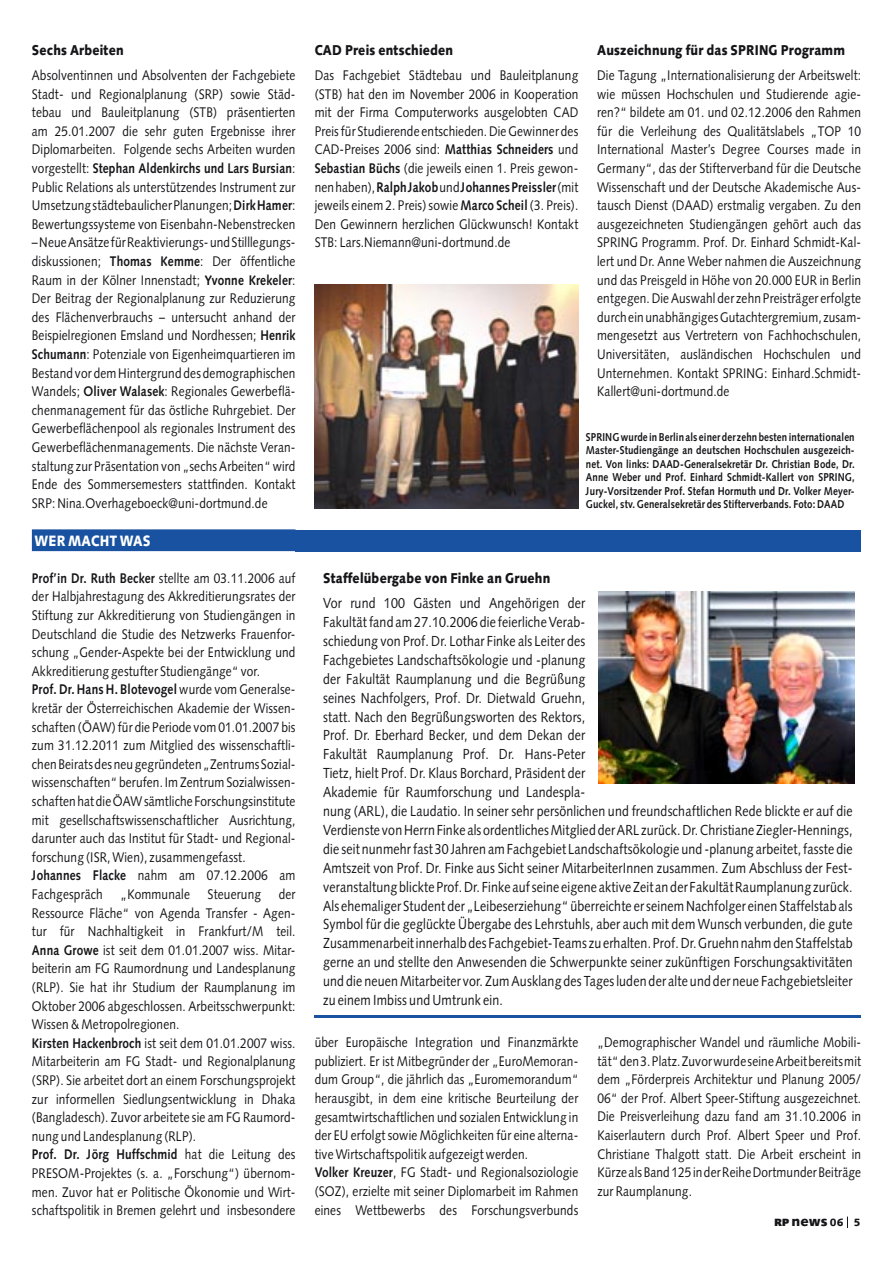
<style>
.page{position:relative;width:893px;height:1263px;background:#fff}
.page>*{position:absolute;margin:0;border:0;box-sizing:border-box;transform-origin:0 0}
.titel-oben-beginn{font:900 15px "Syntax";letter-spacing:.015em;color:#fff;scale:.85 1}
.txt{font:14.55px/18.9px "Syntax";letter-spacing:.015em;color:#151518;scale:.85 1}
.titel{font:900 14.25px "Syntax";letter-spacing:.015em;color:#151518;scale:.85 1}
.t1{font:900 14.1px "Syntax";color:#151518}
.txt-2{font:13.95px/18.6px "Syntax";letter-spacing:.015em;color:#151518;text-align:justify;scale:.85 1}
.Bildunterschrift{font:700 11.4px/13.5px "Syntax";letter-spacing:.015em;color:#151518;text-align:justify;scale:.85 1}
.s1{font-weight:700}
.s2{font-size:10.5px}
</style>
<div class="page">
<svg style="left:847px;top:1216px;width:1px;height:12px"></svg>
<div style="left:296px;top:530px;width:565px;height:21px;background:#1952a0"></div>
<div style="left:32px;top:529px;width:264px;height:22px;background:#1952a0"></div>
<img style="left:315px;top:285px;width:263px;height:224px">
<img style="left:598px;top:591px;width:257px;height:192px">
<hr style="left:315px;top:1016px;width:546px;height:2px;background:#1952a0">
<p class="titel" style="left:32px;top:42px;width:110px">Sechs Arbeiten</p>
<p class="txt-2" style="left:32px;top:66px;width:312px">Absolventinnen und Absolventen der Fachgebiete Stadt- und Regionalplanung (SRP) sowie Städ&shy;tebau und Bauleitplanung (STB) präsentierten am 25.01.2007 die sehr guten Ergebnisse ihrer Diplomarbeiten. Folgende sechs Arbeiten wurden vorgestellt: <span class="s1">Stephan Aldenkirchs und Lars Bursian</span>:<br>Public Relations als unterstützendes Instrument zur Umsetzung städtebaulicher Planungen; <span class="s1">Dirk Hamer</span>:<br>Bewertungssysteme von Eisenbahn-Nebenstrecken</p>
<p class="txt-2" style="left:32px;top:233px;width:312px">– Neue Ansätze für Reaktivierungs- und Stilllegungs&shy;diskussionen; <span class="s1">Thomas Kemme</span>: Der öffentliche Raum in der Kölner Innenstadt; <span class="s1">Yvonne Krekeler</span>:<br>Der Beitrag der Regionalplanung zur Reduzierung des Flächenverbrauchs – untersucht anhand der Beispielregionen Emsland und Nordhessen; <span class="s1">Henrik Schumann</span>: Potenziale von Eigenheimquartieren im Bestand vor dem Hintergrund des demographischen Wandels; <span class="s1">Oliver Walasek</span>: Regionales Gewerbeflä&shy;chenmanagement für das östliche Ruhrgebiet. Der Gewerbeflächenpool als regionales Instrument des Gewerbeflächenmanagements. Die nächste Veran&shy;staltung zur Präsentation von „sechs Arbeiten“ wird Ende des Sommersemesters stattfinden. Kontakt SRP: Nina.Overhageboeck@uni-dortmund.de</p>
<p class="titel-oben-beginn" style="left:34px;top:531px;width:138px">WER MACHT WAS</p>
<p class="txt-2" style="left:32px;top:569px;width:312px"><span class="s1">Prof’in Dr. Ruth Becker</span> stellte am 03.11.2006 auf der Halbjahrestagung des Akkreditierungsrates der Stiftung zur Akkreditierung von Studiengängen in Deutschland die Studie des Netzwerks Frauenfor&shy;schung „Gender-Aspekte bei der Entwicklung und Akkreditierung gestufter Studiengänge“ vor.</p>
<p class="txt-2" style="left:32px;top:680px;width:312px"><span class="s1">Prof. Dr. Hans H. Blotevogel</span> wurde vom Generalse&shy;kretär der Österreichischen Akademie der Wissen&shy;schaften (ÖAW) für die Periode vom 01.01.2007 bis zum 31.12.2011 zum Mitglied des wissenschaftli&shy;chen Beirats des neu gegründeten „Zentrums Sozial&shy;wissenschaften“ berufen. Im Zentrum Sozialwissen&shy;schaften hat die ÖAW sämtliche Forschungsinstitute mit gesellschaftswissenschaftlicher Ausrichtung, darunter auch das Institut für Stadt- und Regional&shy;forschung (ISR, Wien), zusammengefasst.</p>
<p class="txt-2" style="left:32px;top:866px;width:312px"><span class="s1">Johannes Flacke</span> nahm am 07.12.2006 am<br>Fachgespräch</p>
<p class="txt-2" style="left:32px;top:885px;width:312px;text-indent:247px">der Ressource Fläche“ von Agenda Transfer - Agen&shy;tur für Nachhaltigkeit in Frankfurt/M teil.<br><span class="s1">Anna Growe</span> ist seit dem 01.01.2007 wiss. Mitar&shy;beiterin am FG Raumordnung und Landesplanung (RLP). Sie hat ihr Studium der Raumplanung im Oktober 2006 abgeschlossen. Arbeitsschwerpunkt:<br>Wissen &amp; Metropolregionen.</p>
<p class="txt-2" style="left:32px;top:1034px;width:312px"><span class="s1">Kirsten Hackenbroch</span> ist seit dem 01.01.2007 wiss.<br>Mitarbeiterin am FG Stadt- und Regionalplanung (SRP). Sie arbeitet dort an einem Forschungsprojekt zur informellen Siedlungsentwicklung in Dhaka (Bangladesch). Zuvor arbeitete sie am FG Raumord&shy;nung und Landesplanung (RLP).</p>
<p class="txt-2" style="left:32px;top:1145px;width:312px"><span class="s1">Prof. Dr. Jörg Huffschmid</span> hat die Leitung des PRESOM-Projektes (s. a. „Forschung“) übernom&shy;men. Zuvor hat er Politische Ökonomie und Wirt&shy;schaftspolitik in Bremen gelehrt und insbesondere</p>
<p class="txt-2" style="left:121px;top:885px;width:83px">„Kommunale</p>
<p class="txt-2" style="left:208px;top:885px;width:64px">Steuerung</p>
<p class="titel" style="left:315px;top:42px;width:165px">CAD Preis entschieden</p>
<p class="txt-2" style="left:315px;top:66px;width:312px">Das Fachgebiet Städtebau und Bauleitplanung (STB) hat den im November 2006 in Kooperation mit der Firma Computerworks ausgelobten CAD Preis für Studierende entschieden. Die Gewinner des CAD-Preises 2006 sind: <span class="s1">Matthias Schneiders</span> und <span class="s1">Sebastian Büchs</span> (die jeweils einen 1. Preis gewon&shy;nen haben), <span class="s1">Ralph Jakob</span> und <span class="s1">Johannes Preissler</span> (mit jeweils einem 2. Preis) sowie <span class="s1">Marco Scheil</span> (3. Preis).<br>Den Gewinnern herzlichen Glückwunsch! Kontakt STB: Lars.Niemann@uni-dortmund.de</p>
<p class="titel" style="left:597px;top:42px;width:293px">Auszeichnung für das SPRING Programm</p>
<p class="txt-2" style="left:597px;top:66px;width:312px">Die Tagung „Internationalisierung der Arbeitswelt: wie müssen Hochschulen und Studierende agie&shy;ren?“ bildete am 01. und 02.12.2006 den Rahmen für die Verleihung des Qualitätslabels „TOP 10<br>International Master’s Degree Courses made in Germany“, das der Stifterverband für die Deutsche Wissenschaft und der Deutsche Akademische Aus&shy;tausch Dienst (DAAD) erstmalig vergaben. Zu den ausgezeichneten Studiengängen gehört auch das SPRING Programm. Prof. Dr. Einhard Schmidt-Kal&shy;lert und Dr. Anne Weber nahmen die Auszeichnung und das Preisgeld in Höhe von 20.000 EUR in Berlin entgegen. Die Auswahl der zehn Preisträger erfolgte durch ein unabhängiges Gutachtergremium, zusam&shy;mengesetzt aus Vertretern von Fachhochschulen, Universitäten, ausländischen Hochschulen und Unternehmen. Kontakt SPRING: Einhard.Schmidt-Kallert@uni-dortmund.de</p>
<p class="Bildunterschrift" style="left:586px;top:430px;width:318px">SPRING wurde in Berlin als einer der zehn besten internationalen Master-Studiengänge an deutschen Hochschulen ausgezeich&shy;net. Von links: DAAD-Generalsekretär Dr. Christian Bode, Dr.<br>Anne Weber und Prof. Einhard Schmidt-Kallert von SPRING, Jury-Vorsitzender Prof. Stefan Hormuth und Dr. Volker Meyer-Guckel, stv. Generalsekretär des Stifterverbands. Foto: DAAD</p>
<p class="titel" style="left:323px;top:570px;width:269px">Staffelübergabe von Finke an Gruehn</p>
<p class="txt" style="left:323px;top:594px;width:624px">Vor rund 100 Gästen und Angehörigen der<br>Fakultät fand am 27.10.2006 die feierliche Verab-<br>schiedung von Prof. Dr. Lothar Finke als Leiter des<br>Fachgebietes Landschaftsökologie und -planung<br>der Fakultät Raumplanung und die Begrüßung<br>seines Nachfolgers, Prof. Dr. Dietwald Gruehn,<br>statt. Nach den Begrüßungsworten des Rektors,<br>Prof. Dr. Eberhard Becker, und dem Dekan der<br>Fakultät Raumplanung Prof. Dr. Hans-Peter<br>Tietz, hielt Prof. Dr. Klaus Borchard, Präsident der<br>Akademie für Raumforschung und Landespla-<br>nung (ARL), die Laudatio. In seiner sehr persönlichen und freundschaftlichen Rede blickte er auf die Verdienste von Herrn Finke als ordentliches Mitglied der ARL zurück. Dr. Christiane Ziegler-Hennings, die seit nunmehr fast 30 Jahren am Fachgebiet Landschaftsökologie und -planung arbeitet, fasste die Amtszeit von Prof. Dr. Finke aus Sicht seiner MitarbeiterInnen zusammen. Zum Abschluss der Fest&shy;veranstaltung blickte Prof. Dr. Finke auf seine eigene aktive Zeit an der Fakultät Raumplanung zurück.<br>Als ehemaliger Student der „Leibeserziehung“ überreichte er seinem Nachfolger einen Staffelstab als Symbol für die geglückte Übergabe des Lehrstuhls, aber auch mit dem Wunsch verbunden, die gute Zusammenarbeit innerhalb des Fachgebiet-Teams zu erhalten. Prof. Dr. Gruehn nahm den Staffelstab gerne an und stellte den Anwesenden die Schwerpunkte seiner zukünftigen Forschungsaktivitäten und die neuen Mitarbeiter vor. Zum Ausklang des Tages luden der alte und der neue Fachgebietsleiter zu einem Imbiss und Umtrunk ein.</p>
<p class="txt-2" style="left:315px;top:1033px;width:312px">über Europäische Integration und Finanzmärkte publiziert. Er ist Mitbegründer der „EuroMemoran&shy;dum Group“, die jährlich das „Euromemorandum“ herausgibt, in dem eine kritische Beurteilung der gesamtwirtschaftlichen und sozialen Entwicklung in der EU erfolgt sowie Möglichkeiten für eine alterna&shy;tive Wirtschaftspolitik aufgezeigt werden.</p>
<p class="txt-2" style="left:315px;top:1163px;width:312px"><span class="s1">Volker Kreuzer</span>, FG Stadt- und Regionalsoziologie (SOZ), erzielte mit seiner Diplomarbeit im Rahmen eines Wettbewerbs des Forschungsverbunds</p>
<p class="txt-2" style="left:597px;top:1033px;width:312px">„Demographischer Wandel und räumliche Mobili&shy;tät“ den 3. Platz. Zuvor wurde seine Arbeit bereits mit dem „Förderpreis Architektur und Planung 2005/ 06“ der Prof. Albert Speer-Stiftung ausgezeichnet.<br>Die Preisverleihung dazu fand am 31.10.2006 in Kaiserlautern durch Prof. Albert Speer und Prof.<br>Christiane Thalgott statt. Die Arbeit erscheint in Kürze als Band 125 in der Reihe Dortmunder Beiträge zur Raumplanung.</p>
<p class="t1" style="left:774px;top:1212px;width:88px"><span class="s2">RP</span> news <span class="s2">06 5</span></p>
</div>
